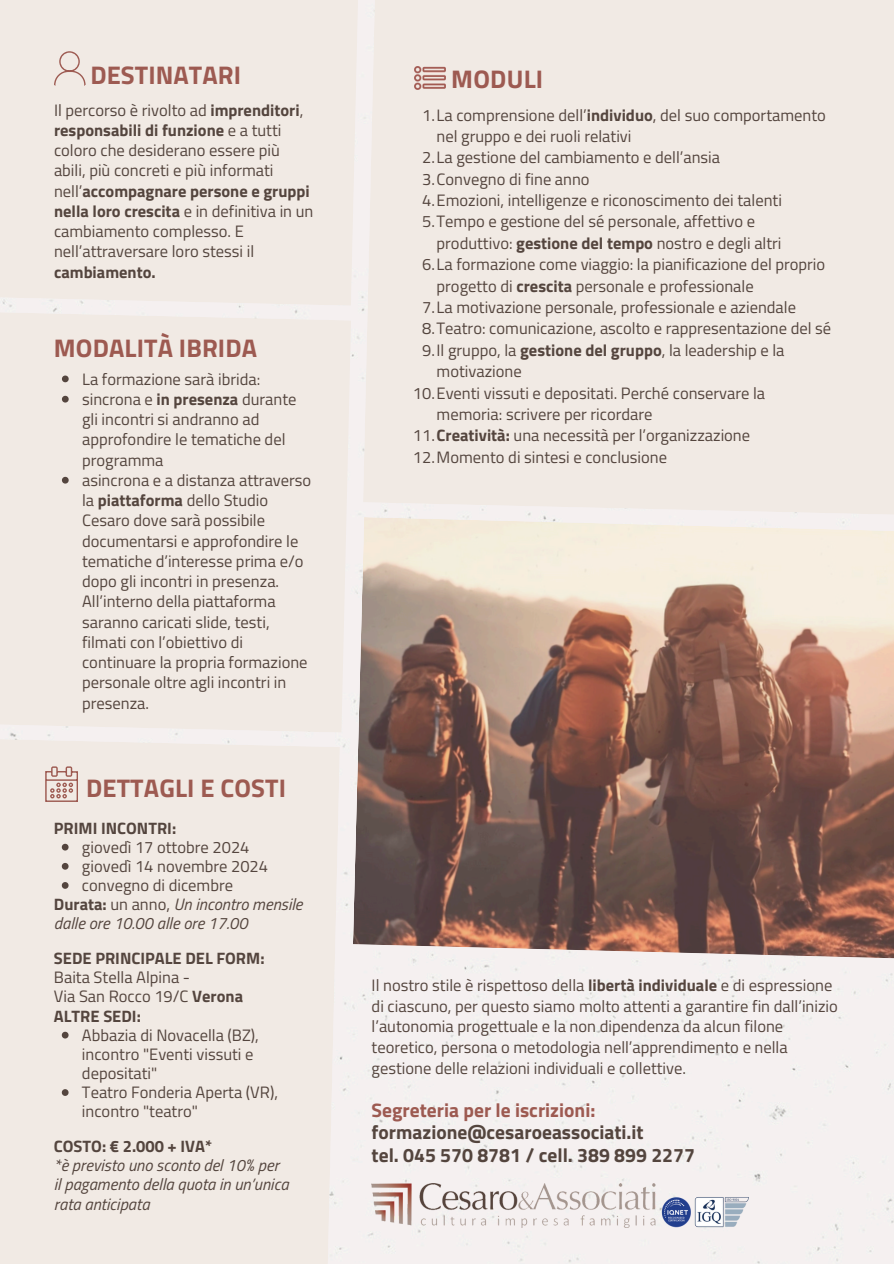
<style>
.page{position:relative;width:894px;height:1264px;background:#fff}
.page>*{position:absolute;margin:0;border:0;box-sizing:border-box;transform-origin:0 0}
.t1{font:700 25.5px "Titillium Web";letter-spacing:.005em;color:#9d5a51}
.t2{font:700 19.5px/22.5px "Titillium Web";color:#54453e}
.t3{font:16.5px/20.2px "Titillium Web";color:#54453e}
.t4{font:italic 16.5px/19.2px "Titillium Web";color:#54453e}
.t5{font:700 16.5px "Titillium Web";color:#54453e}
.s1{font-weight:700}
.s2{font-weight:700;font-style:normal}
.s3{font-style:normal}
.s4{color:#9d5a51}
</style>
<div class="page">
<div style="left:0;top:0;width:893px;height:1263px;background:#f5f0f0"></div>
<img style="left:353px;top:517px;width:540px;height:441px">
<img style="left:371px;top:1183px;width:377px;height:44px">
<div style="left:0;top:309px;width:351px;height:423px;background:#f1eae4"></div>
<div style="left:0;top:736px;width:340px;height:527px;background:#f1eae4"></div>
<div style="left:0;top:0;width:361px;height:306px;background:#f1eae4"></div>
<div style="left:363px;top:0;width:530px;height:517px;background:#f1eae4"></div>
<svg style="left:54px;top:51px;width:32px;height:35px"></svg>
<svg style="left:45px;top:766px;width:33px;height:36px"></svg>
<img style="left:415px;top:67px;width:30px;height:22px">
<svg style="left:62px;top:1031px;width:7px;height:7px"></svg>
<svg style="left:62px;top:1089px;width:7px;height:6px"></svg>
<svg style="left:62px;top:375px;width:7px;height:7px"></svg>
<svg style="left:62px;top:396px;width:7px;height:6px"></svg>
<svg style="left:62px;top:477px;width:7px;height:6px"></svg>
<svg style="left:62px;top:843px;width:7px;height:7px"></svg>
<svg style="left:62px;top:863px;width:7px;height:6px"></svg>
<svg style="left:62px;top:882px;width:7px;height:6px"></svg>
<p class="t1" style="left:90px;top:55px;width:152px">DESTINATARI</p>
<h1 class="t3" style="left:54px;top:99px;width:261px">Il percorso è rivolto ad <span class="s1">imprenditori</span>, <span class="s1">responsabili di funzione</span> e a tutti coloro che desiderano essere più abili, più concreti e più informati nell’<span class="s1">accompagnare persone e gruppi nella loro crescita</span> e in definitiva in un cambiamento complesso. E nell’attraversare loro stessi il <span class="s1">cambiamento.</span></h1>
<h1 class="t1" style="left:54px;top:328px;width:205px">MODALITÀ IBRIDA</h1>
<p class="t3" style="left:82px;top:368px;width:180px">La formazione sarà ibrida:</p>
<p class="t3" style="left:82px;top:388px;width:216px">sincrona e <span class="s1">in presenza</span> durante gli incontri si andranno ad approfondire le tematiche del programma</p>
<p class="t3" style="left:82px;top:469px;width:231px">asincrona e a distanza attraverso la <span class="s1">piattaforma</span> dello Studio<br>Cesaro dove sarà possibile documentarsi e approfondire le tematiche d’interesse prima e/o dopo gli incontri in presenza.<br>All’interno della piattaforma saranno caricati slide, testi, filmati con l’obiettivo di continuare la propria formazione personale oltre agli incontri in presenza.</p>
<p class="t1" style="left:86px;top:767px;width:201px">DETTAGLI E COSTI</p>
<p class="t5" style="left:54px;top:815px;width:124px">PRIMI INCONTRI:</p>
<p class="t3" style="left:82px;top:836px;width:169px">giovedì 17 ottobre 2024</p>
<p class="t3" style="left:82px;top:855px;width:187px">giovedì 14 novembre 2024</p>
<p class="t3" style="left:82px;top:874px;width:152px">convegno di dicembre</p>
<p class="t4" style="left:54px;top:894px;width:250px"><span class="s2">Durata:</span> <span class="s3">un anno,</span> Un incontro mensile dalle ore 10.00 alle ore 17.00</p>
<p class="t5" style="left:54px;top:945px;width:212px">SEDE PRINCIPALE DEL FORM:</p>
<p class="t3" style="left:54px;top:967px;width:138px">Baita Stella Alpina -</p>
<p class="t3" style="left:54px;top:986px;width:191px">Via San Rocco 19/C <span class="s1">Verona</span></p>
<p class="t5" style="left:54px;top:1002px;width:88px">ALTRE SEDI:</p>
<p class="t3" style="left:82px;top:1025px;width:178px;line-height:19.2px">Abbazia di Novacella (BZ), incontro "Eventi vissuti e depositati"</p>
<p class="t3" style="left:82px;top:1082px;width:197px;line-height:19.2px">Teatro Fonderia Aperta (VR), incontro "teatro"</p>
<p class="t5" style="left:54px;top:1133px;width:160px">COSTO: € 2.000 + IVA*</p>
<p class="t4" style="left:54px;top:1155px;width:226px">*è previsto uno sconto del 10% per</p>
<p class="t4" style="left:54px;top:1174px;width:236px">il pagamento della quota in un’unica</p>
<p class="t4" style="left:54px;top:1193px;width:97px">rata anticipata</p>
<p class="t1" style="left:451px;top:59px;width:94px">MODULI</p>
<p class="t3" style="left:436px;top:104px;width:390px;line-height:21.3px;text-indent:-14px">1.La comprensione dell’<span class="s1">individuo</span>, del suo comportamento nel gruppo e dei ruoli relativi</p>
<h1 class="t3" style="left:422px;top:147px;width:299px">2.La gestione del cambiamento e dell’ansia</h1>
<h3 class="t3" style="left:422px;top:168px;width:169px">3.Convegno di fine anno</h3>
<p class="t3" style="left:422px;top:190px;width:361px">4.Emozioni, intelligenze e riconoscimento dei talenti</p>
<p class="t3" style="left:436px;top:211px;width:346px;line-height:21.3px;text-indent:-14px">5.Tempo e gestione del sé personale, affettivo e produttivo: <span class="s1">gestione del tempo</span> nostro e degli altri</p>
<p class="t3" style="left:436px;top:253px;width:390px;line-height:21.3px;text-indent:-14px">6.La formazione come viaggio: la pianificazione del proprio progetto di <span class="s1">crescita</span> personale e professionale</p>
<p class="t3" style="left:422px;top:297px;width:375px">7.La motivazione personale, professionale e aziendale</p>
<p class="t3" style="left:422px;top:318px;width:410px">8.Teatro: comunicazione, ascolto e rappresentazione del sé</p>
<p class="t3" style="left:436px;top:339px;width:349px;line-height:21.3px;text-indent:-14px">9.Il gruppo, la <span class="s1">gestione del gruppo</span>, la leadership e la motivazione</p>
<p class="t3" style="left:436px;top:382px;width:330px;line-height:21.3px;text-indent:-24px">10.Eventi vissuti e depositati. Perché conservare la memoria: scrivere per ricordare</p>
<p class="t3" style="left:413px;top:425px;width:339px">11.<span class="s1">Creatività:</span> una necessità per l’organizzazione</p>
<p class="t3" style="left:413px;top:446px;width:256px">12.Momento di sintesi e conclusione</p>
<h2 class="t3" style="left:371px;top:974px;width:467px;line-height:20.7px">Il nostro stile è rispettoso della <span class="s1">libertà individuale</span> e di espressione di ciascuno, per questo siamo molto attenti a garantire fin dall’inizio l’autonomia progettuale e la non dipendenza da alcun filone teoretico, persona o metodologia nell’apprendimento e nella gestione delle relazioni individuali e collettive.</h2>
<p class="t2" style="left:371px;top:1098px;width:325px"><span class="s4">Segreteria per le iscrizioni: </span>formazione@cesaroeassociati.it<br>tel. 045 570 8781 / cell. 389 899 2277</p>
</div>
